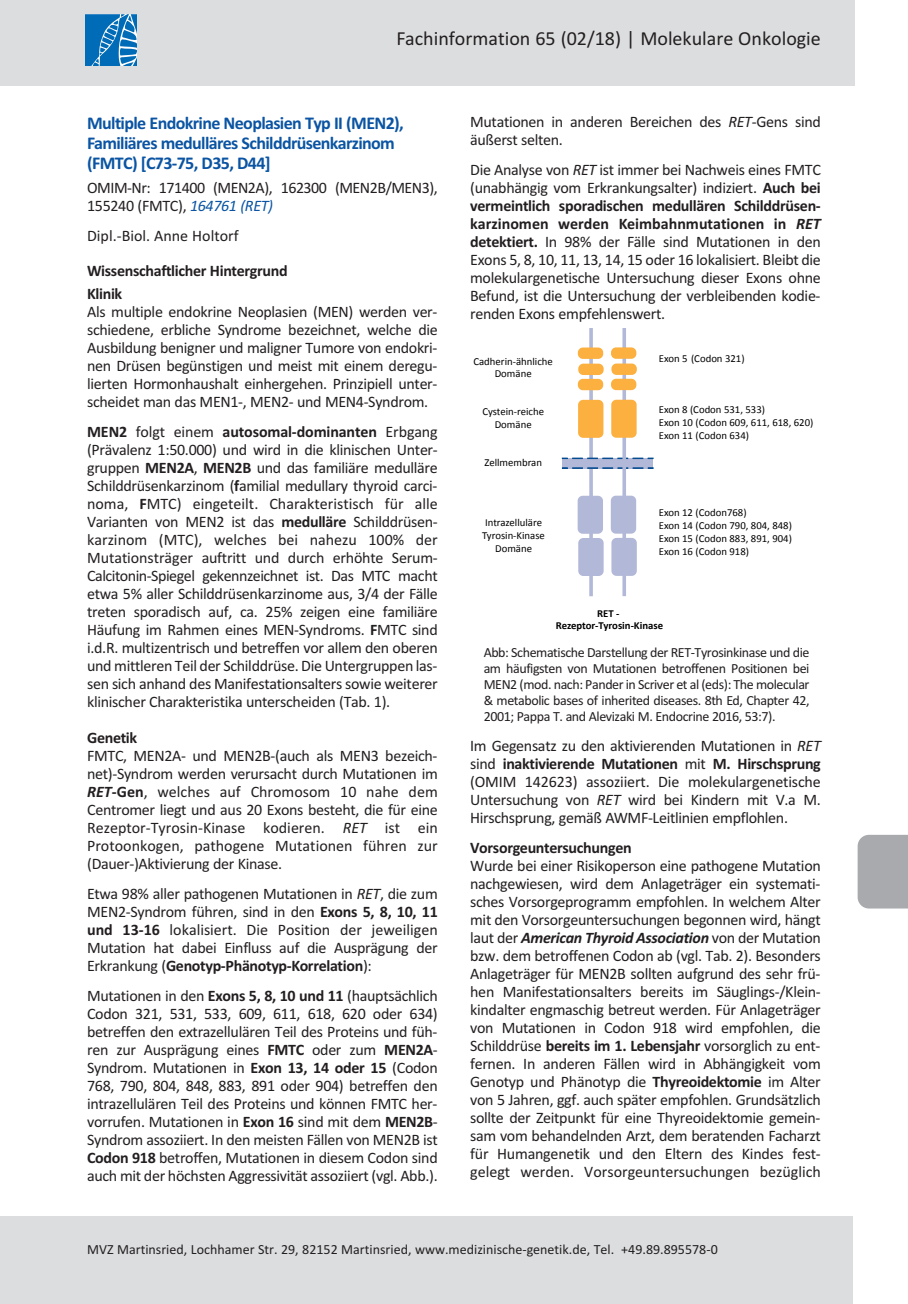
<style>
.page{position:relative;width:908px;height:1304px;background:#fff}
.page>*{position:absolute;margin:0;border:0;box-sizing:border-box;transform-origin:0 0}
.t1{font:20px "Calibri";color:#231f20}
.t2{font:700 18px/20px "Calibri";letter-spacing:-.035em;color:#0a54a3}
.t3{font:16px/18px "Calibri";letter-spacing:-.02em;color:#231f20;text-align:justify}
.t4{font:700 16px/23.6px "Calibri";letter-spacing:-.02em;color:#231f20}
.t5{font:16px "Calibri";color:#231f20}
.t6{font:14px/16px "Calibri";color:#231f20;text-align:justify}
.t7{font:10.8px/12.8px "Calibri";color:#000;text-align:center}
.t8{font:700 10.8px/12.8px "Calibri";color:#000;text-align:center}
.s1{font-style:italic;color:#0a54a3}
.s2{font-weight:700}
.s3{font-weight:700;font-style:italic}
.s4{font-style:italic}
</style>
<div class="page">
<div style="left:0;top:1216px;width:852px;height:88px;background:#dcdddf"></div>
<div style="left:0;top:0;width:854px;height:85px;background:#dcdddf"></div>
<svg style="left:85px;top:14px;width:51px;height:51px"></svg>
<div style="left:857px;top:835px;width:50px;height:73px;background:#a8aaad"></div>
<hr style="left:589px;top:329px;width:3px;height:267px;background:#b2b8d7">
<div style="left:577px;top:496px;width:25px;height:38px;background:#b2b8d7;border-radius:5px"></div>
<div style="left:578px;top:538px;width:25px;height:38px;background:#b2b8d7;border-radius:5px"></div>
<div style="left:578px;top:400px;width:25px;height:38px;background:#fbb03f;border-radius:5px"></div>
<div style="left:577px;top:379px;width:26px;height:11px;background:#fbb03f;border-radius:5px"></div>
<div style="left:578px;top:364px;width:25px;height:11px;background:#fbb03f;border-radius:5px"></div>
<div style="left:577px;top:348px;width:26px;height:11px;background:#fbb03f;border-radius:5px"></div>
<div style="left:562px;top:459px;width:90px;height:10px;background:#b2b8d7"></div>
<svg style="left:561px;top:458px;width:92px;height:1px"></svg>
<svg style="left:561px;top:467px;width:92px;height:2px"></svg>
<hr style="left:622px;top:329px;width:3px;height:267px;background:#b2b8d7">
<div style="left:610px;top:496px;width:26px;height:38px;background:#b2b8d7;border-radius:5px"></div>
<div style="left:611px;top:538px;width:25px;height:38px;background:#b2b8d7;border-radius:5px"></div>
<div style="left:611px;top:400px;width:25px;height:38px;background:#fbb03f;border-radius:5px"></div>
<div style="left:610px;top:379px;width:26px;height:11px;background:#fbb03f;border-radius:5px"></div>
<div style="left:611px;top:364px;width:25px;height:11px;background:#fbb03f;border-radius:5px"></div>
<div style="left:610px;top:347px;width:26px;height:12px;background:#fbb03f;border-radius:5px"></div>
<p class="t1" style="left:396px;top:27px;width:425px">Fachinformation 65 (02/18) | Molekulare Onkologie</p>
<p class="t2" style="left:87px;top:113px;width:318px">Multiple Endokrine Neoplasien Typ II (MEN2),<br>Familiäres medulläres Schilddrüsenkarzinom (FMTC) [C73-75, D35, D44]</p>
<p class="t3" style="left:87px;top:178px;width:352px">OMIM-Nr: 171400 (MEN2A), 162300 (MEN2B/MEN3),<br>155240 (FMTC), <span class="s1">164761 (RET)</span></p>
<p class="t5" style="left:87px;top:226px;width:153px">Dipl.-Biol. Anne Holtorf</p>
<p class="t4" style="left:87px;top:258px;width:202px">Wissenschaftlicher Hintergrund<br>Klinik</p>
<p class="t3" style="left:87px;top:303px;width:352px">Als multiple endokrine Neoplasien (MEN) werden ver&shy;schiedene, erbliche Syndrome bezeichnet, welche die Ausbildung benigner und maligner Tumore von endokri&shy;nen Drüsen begünstigen und meist mit einem deregu&shy;lierten Hormonhaushalt einhergehen. Prinzipiell unter&shy;scheidet man das MEN1-, MEN2- und MEN4-Syndrom.</p>
<p class="t3" style="left:87px;top:423px;width:352px"><span class="s2">MEN2</span> folgt einem <span class="s2">autosomal-dominanten</span> Erbgang (Prävalenz 1:50.000) und wird in die klinischen Unter&shy;gruppen <span class="s2">MEN2A</span>, <span class="s2">MEN2B</span> und das familiäre medulläre Schilddrüsenkarzinom (<span class="s2">f</span>amilial medullary thyroid carci&shy;noma, <span class="s2">F</span>MTC) eingeteilt. Charakteristisch für alle Varianten von MEN2 ist das <span class="s2">medulläre</span> Schilddrüsen&shy;karzinom (MTC), welches bei nahezu 100% der Mutationsträger auftritt und durch erhöhte Serum-Calcitonin-Spiegel gekennzeichnet ist. Das MTC macht etwa 5% aller Schilddrüsenkarzinome aus, 3/4 der Fälle treten sporadisch auf, ca. 25% zeigen eine familiäre Häufung im Rahmen eines MEN-Syndroms. <span class="s2">F</span>MTC sind i.d.R. multizentrisch und betreffen vor allem den oberen und mittleren Teil der Schilddrüse. Die Untergruppen las&shy;sen sich anhand des Manifestationsalters sowie weiterer klinischer Charakteristika unterscheiden (Tab. 1).</p>
<p class="t4" style="left:87px;top:726px;width:52px">Genetik</p>
<p class="t3" style="left:87px;top:747px;width:352px">FMTC, MEN2A- und MEN2B-(auch als MEN3 bezeich&shy;net)-Syndrom werden verursacht durch Mutationen im <span class="s3">RET</span><span class="s2">-Gen</span>, welches auf Chromosom 10 nahe dem Centromer liegt und aus 20 Exons besteht, die für eine Rezeptor-Tyrosin-Kinase kodieren. <span class="s4">RET</span> ist ein Protoonkogen, pathogene Mutationen führen zur (Dauer-)Aktivierung der Kinase.</p>
<p class="t3" style="left:87px;top:885px;width:352px">Etwa 98% aller pathogenen Mutationen in <span class="s4">RET</span>, die zum MEN2-Syndrom führen, sind in den <span class="s2">Exons 5, 8, 10, 11 und 13-16</span> lokalisiert. Die Position der jeweiligen Mutation hat dabei Einfluss auf die Ausprägung der Erkrankung (<span class="s2">Genotyp-Phänotyp-Korrelation</span>):</p>
<p class="t3" style="left:87px;top:987px;width:352px">Mutationen in den <span class="s2">Exons 5, 8, 10 und 11</span> (hauptsächlich Codon 321, 531, 533, 609, 611, 618, 620 oder 634) betreffen den extrazellulären Teil des Proteins und füh&shy;ren zur Ausprägung eines <span class="s2">FMTC</span> oder zum <span class="s2">MEN2A</span>-Syndrom. Mutationen in <span class="s2">Exon 13, 14 oder 15</span> (Codon 768, 790, 804, 848, 883, 891 oder 904) betreffen den intrazellulären Teil des Proteins und können FMTC her&shy;vorrufen. Mutationen in <span class="s2">Exon 16</span> sind mit dem <span class="s2">MEN2B</span>-Syndrom assoziiert. In den meisten Fällen von MEN2B ist <span class="s2">Codon 918</span> betroffen, Mutationen in diesem Codon sind auch mit der höchsten Aggressivität assoziiert (vgl. Abb.).</p>
<p class="t3" style="left:470px;top:113px;width:352px">Mutationen in anderen Bereichen des <span class="s4">RET</span>-Gens sind äußerst selten.</p>
<p class="t3" style="left:470px;top:161px;width:352px">Die Analyse von <span class="s4">RET</span> ist immer bei Nachweis eines FMTC (unabhängig vom Erkrankungsalter) indiziert. <span class="s2">Auch bei vermeintlich sporadischen medullären Schilddrüsen&shy;karzinomen werden Keimbahnmutationen in</span> <span class="s3">RET </span><span class="s2">detektiert.</span> In 98% der Fälle sind Mutationen in den Exons 5, 8, 10, 11, 13, 14, 15 oder 16 lokalisiert. Bleibt die molekulargenetische Untersuchung dieser Exons ohne Befund, ist die Untersuchung der verbleibenden kodie&shy;renden Exons empfehlenswert.</p>
<p class="t7" style="left:473px;top:354px;width:81px">Cadherin-ähnliche<br>Domäne</p>
<p class="t7" style="left:482px;top:405px;width:63px">Cystein-reiche<br>Domäne</p>
<p class="t7" style="left:484px;top:456px;width:59px">Zellmembran</p>
<p class="t7" style="left:482px;top:516px;width:64px">Intrazelluläre<br>Tyrosin-Kinase<br>Domäne</p>
<p class="t7" style="left:658px;top:352px;width:87px">Exon 5 (Codon 321)</p>
<p class="t7" style="left:658px;top:403px;width:156px;text-align:left">Exon 8 (Codon 531, 533)<br>Exon 10 (Codon 609, 611, 618, 620)<br>Exon 11 (Codon 634)</p>
<p class="t7" style="left:658px;top:506px;width:134px;text-align:left">Exon 12 (Codon768)<br>Exon 14 (Codon 790, 804, 848)<br>Exon 15 (Codon 883, 891, 904)<br>Exon 16 (Codon 918)</p>
<p class="t8" style="left:555px;top:606px;width:109px">RET -<br>Rezeptor-Tyrosin-Kinase</p>
<p class="t6" style="left:483px;top:644px;width:327px">Abb: Schematische Darstellung der RET-Tyrosinkinase und die am häufigsten von Mutationen betroffenen Positionen bei MEN2 (mod. nach: Pander in Scriver et al (eds): The molecular &amp; metabolic bases of inherited diseases. 8th Ed, Chapter 42, 2001; Pappa T. and Alevizaki M. Endocrine 2016, 53:7).</p>
<p class="t3" style="left:470px;top:737px;width:352px">Im Gegensatz zu den aktivierenden Mutationen in <span class="s4">RET </span>sind <span class="s2">inaktivierende Mutationen</span> mit <span class="s2">M. Hirschsprung </span>(OMIM 142623) assoziiert. Die molekulargenetische Untersuchung von <span class="s4">RET</span> wird bei Kindern mit V.a M.<br>Hirschsprung, gemäß AWMF-Leitlinien empflohlen.</p>
<p class="t4" style="left:470px;top:836px;width:163px">Vorsorgeuntersuchungen</p>
<p class="t3" style="left:470px;top:857px;width:352px">Wurde bei einer Risikoperson eine pathogene Mutation nachgewiesen, wird dem Anlageträger ein systemati&shy;sches Vorsorgeprogramm empfohlen. In welchem Alter mit den Vorsorgeuntersuchungen begonnen wird, hängt laut der <span class="s3">American Thyroid Association</span> von der Mutation bzw. dem betroffenen Codon ab (vgl. Tab. 2). Besonders Anlageträger für MEN2B sollten aufgrund des sehr frü&shy;hen Manifestationsalters bereits im Säuglings-/Klein&shy;kindalter engmaschig betreut werden. Für Anlageträger von Mutationen in Codon 918 wird empfohlen, die Schilddrüse <span class="s2">bereits im 1. Lebensjahr</span> vorsorglich zu ent&shy;fernen. In anderen Fällen wird in Abhängigkeit vom Genotyp und Phänotyp die <span class="s2">Thyreoidektomie</span> im Alter von 5 Jahren, ggf. auch später empfohlen. Grundsätzlich sollte der Zeitpunkt für eine Thyreoidektomie gemein&shy;sam vom behandelnden Arzt, dem beratenden Facharzt für Humangenetik und den Eltern des Kindes fest&shy;gelegt werden. Vorsorgeuntersuchungen bezüglich</p>
<p class="t6" style="left:87px;top:1241px;width:632px">MVZ Martinsried, Lochhamer Str. 29, 82152 Martinsried, www.medizinische-genetik.de, Tel. +49.89.895578-0</p>
</div>
